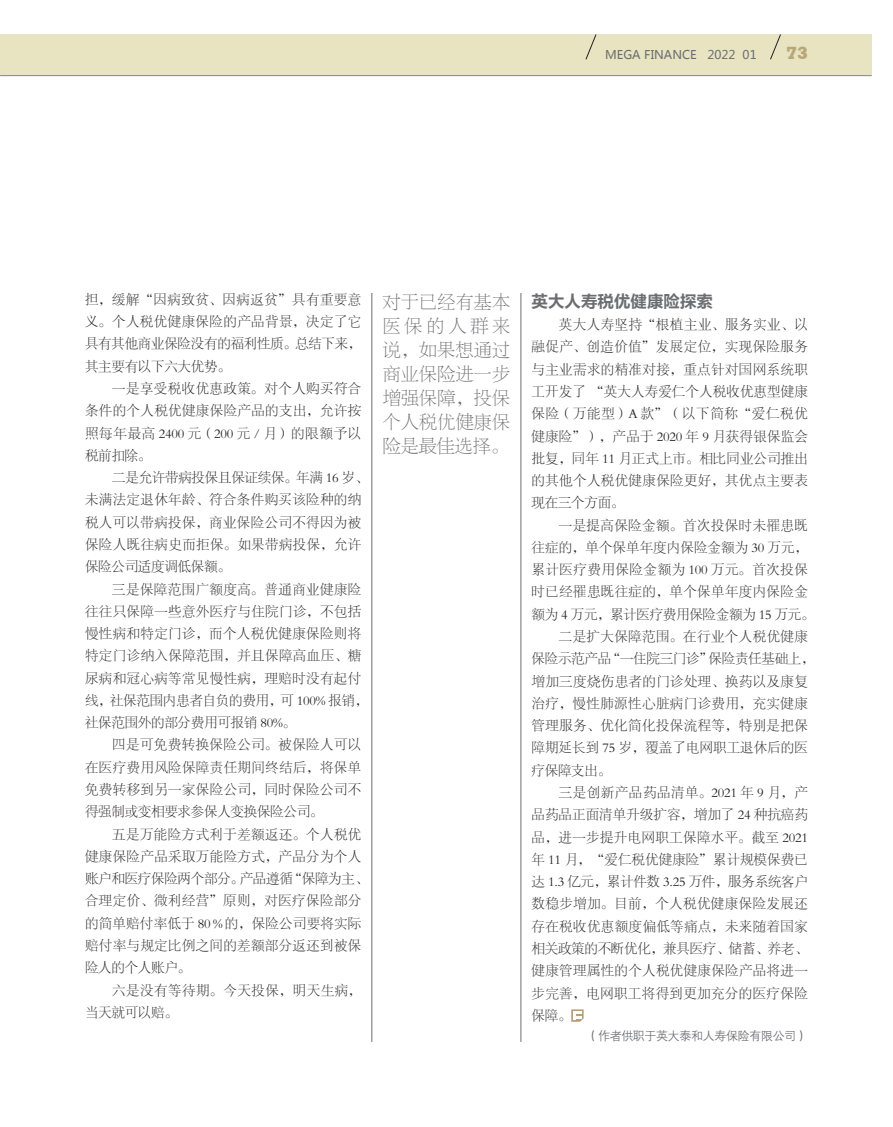
<style>
.page{position:relative;width:893px;height:1127px;background:#fff}
.page>*{position:absolute;margin:0;border:0;box-sizing:border-box;transform-origin:0 0}
.提文{font:18px/24px "FZBSJW GB1 0";letter-spacing:.015em;color:#6c6d70;text-align:justify}
.t1{font:800 16.95px "Stymie BT";color:#b8a779}
.小标题段前后{font:16.5px "FZLTCHJW GB1 0";color:#6c6d70}
.正文{font:13.5px/22.4px "FZSYJW GB1 0";letter-spacing:.025em;color:#231f20}
.t2{font:12px "FZZDXJW GB1 0";letter-spacing:-.03em;color:#6c6d70}
.t3{font:12px "Microsoft Ya Hei";color:#6c6d70}
</style>
<div class="page">
<hr style="left:0;top:75px;width:872px;height:1px;background:#808285">
<svg style="left:571px;top:1009px;width:13px;height:13px"></svg>
<hr style="left:371px;top:293px;width:1px;height:749px;background:#6c6d70">
<hr style="left:520px;top:293px;width:1px;height:749px;background:#6c6d70">
<div style="left:0;top:34px;width:872px;height:41px;background:#e8e4c2"></div>
<svg style="left:585px;top:34px;width:12px;height:26px"></svg>
<svg style="left:770px;top:34px;width:11px;height:26px"></svg>
<p class="t3" style="left:605px;top:47px;width:153px">MEGA FINANCE 2022 01</p>
<p class="t1" style="left:786px;top:43px;width:23px">73</p>
<p class="正文" style="left:85px;top:289px;width:278px;text-align:justify">担，缓解“因病致贫、因病返贫”具有重要意义。个人税优健康保险的产品背景，决定了它具有其他商业保险没有的福利性质。总结下来，其主要有以下六大优势。</p>
<p class="正文" style="left:85px;top:378px;width:278px;text-align:justify;text-indent:27px">一是享受税收优惠政策。对个人购买符合条件的个人税优健康保险产品的支出，允许按照每年最高 2400 元（200 元 / 月）的限额予以税前扣除。</p>
<p class="正文" style="left:85px;top:467px;width:285px;text-indent:27px">二是允许带病投保且保证续保。年满 16 岁、未满法定退休年龄、符合条件购买该险种的纳税人可以带病投保，商业保险公司不得因为被保险人既往病史而拒保。如果带病投保，允许保险公司适度调低保额。</p>
<p class="正文" style="left:85px;top:578px;width:285px;text-indent:27px">三是保障范围广额度高。普通商业健康险往往只保障一些意外医疗与住院门诊，不包括慢性病和特定门诊，而个人税优健康保险则将特定门诊纳入保障范围，并且保障高血压、糖尿病和冠心病等常见慢性病，理赔时没有起付线，社保范围内患者自负的费用，可 100% 报销，社保范围外的部分费用可报销 80%。</p>
<p class="正文" style="left:85px;top:734px;width:278px;text-align:justify;text-indent:27px">四是可免费转换保险公司。被保险人可以在医疗费用风险保障责任期间终结后，将保单免费转移到另一家保险公司，同时保险公司不得强制或变相要求参保人变换保险公司。</p>
<p class="正文" style="left:85px;top:823px;width:285px;text-indent:27px">五是万能险方式利于差额返还。个人税优健康保险产品采取万能险方式，产品分为个人账户和医疗保险两个部分。产品遵循“保障为主、合理定价、微利经营”原则，对医疗保险部分的简单赔付率低于 80％的，保险公司要将实际赔付率与规定比例之间的差额部分返还到被保险人的个人账户。</p>
<p class="正文" style="left:85px;top:979px;width:278px;text-indent:27px">六是没有等待期。今天投保，明天生病，当天就可以赔。</p>
<p class="提文" style="left:383px;top:290px;width:129px">对于已经有基本医保的人群来说，如果想通过商业保险进一步增强保障，投保个人税优健康保险是最佳选择。</p>
<p class="小标题段前后" style="left:531px;top:292px;width:183px">英大人寿税优健康险探索</p>
<p class="正文" style="left:531px;top:314px;width:278px;text-align:justify;text-indent:27px">英大人寿坚持“根植主业、服务实业、以融促产、创造价值”发展定位，实现保险服务与主业需求的精准对接，重点针对国网系统职工开发了 “英大人寿爱仁个人税收优惠型健康保险（万能型）A 款”（以下简称“爱仁税优健康险”），产品于 2020 年 9 月获得银保监会批复，同年 11 月正式上市。相比同业公司推出的其他个人税优健康保险更好，其优点主要表现在三个方面。</p>
<p class="正文" style="left:531px;top:514px;width:285px;text-indent:27px">一是提高保险金额。首次投保时未罹患既往症的，单个保单年度内保险金额为 30 万元，累计医疗费用保险金额为 100 万元。首次投保时已经罹患既往症的，单个保单年度内保险金额为 4 万元，累计医疗费用保险金额为 15 万元。</p>
<p class="正文" style="left:531px;top:626px;width:285px;text-indent:27px">二是扩大保障范围。在行业个人税优健康保险示范产品“一住院三门诊”保险责任基础上，增加三度烧伤患者的门诊处理、换药以及康复治疗，慢性肺源性心脏病门诊费用，充实健康管理服务、优化简化投保流程等，特别是把保障期延长到 75 岁，覆盖了电网职工退休后的医疗保障支出。</p>
<p class="正文" style="left:531px;top:782px;width:278px;text-align:justify;text-indent:27px">三是创新产品药品清单。2021 年 9 月，产品药品正面清单升级扩容，增加了 24 种抗癌药品，进一步提升电网职工保障水平。截至 2021年 11 月，“爱仁税优健康险”累计规模保费已达 1.3 亿元，累计件数 3.25 万件，服务系统客户数稳步增加。目前，个人税优健康保险发展还存在税收优惠额度偏低等痛点，未来随着国家相关政策的不断优化，兼具医疗、储蓄、养老、健康管理属性的个人税优健康保险产品将进一步完善，电网职工将得到更加充分的医疗保险保障。</p>
<p class="t2" style="left:586px;top:1029px;width:223px">（作者供职于英大泰和人寿保险有限公司）</p>
</div>
